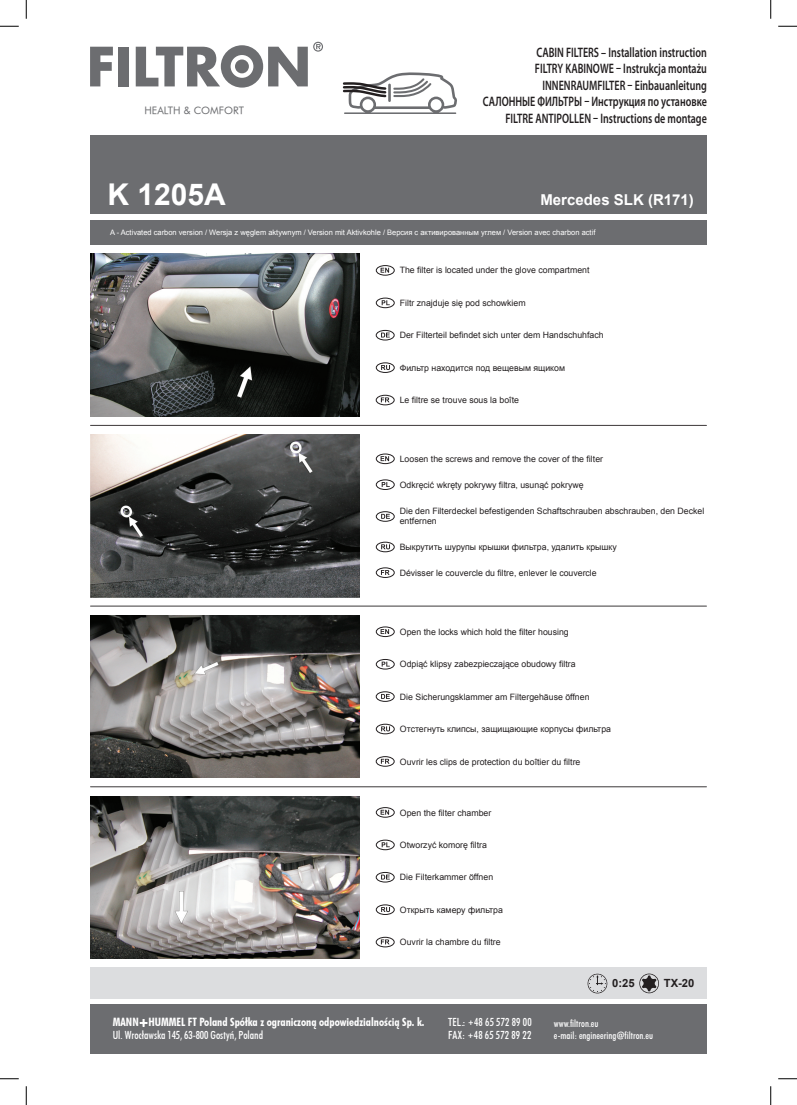
<style>
.page{position:relative;width:797px;height:1105px;background:#fff}
.page>*{position:absolute;margin:0;border:0;box-sizing:border-box;transform-origin:0 0}
.t1{font:700 30px "Arial";color:#fff}
.t2{font:700 15px "Arial";color:#fff}
.t3{font:600 13.75px/16.5px "Myriad Pro";color:#231f20;text-align:right;scale:.73 1}
.t4{font:11.5px "Futura Bd Cn AT";color:#fff}
.t5{font:11.25px/12.5px "Futura Md Cn AT";letter-spacing:.005em;color:#fff}
.t6{font:700 11.25px "Arial";color:#231f20}
.t7{font:10.38px "Futura Bk AT";color:#6c6d70}
.t8{font:10px/12.5px "Futura Md Cn AT";color:#fff}
.t9{font:8.75px/10.9px "Arial";color:#231f20}
.t10{font:7.5px "Arial";color:#fff}
.s1{font-family:"Futura Black AT";font-size:7.5px}
.s2{font-family:"Futura X Blk Cn AT";font-size:8.75px}
</style>
<div class="page">
<div style="left:90px;top:967px;width:617px;height:32px;background:#dcdddf"></div>
<div style="left:90px;top:1004px;width:617px;height:50px;background:#6c6d70"></div>
<svg style="left:140px;top:1019px;width:8px;height:8px"></svg>
<svg style="left:90px;top:47px;width:23px;height:39px"></svg>
<div style="left:119px;top:47px;width:10px;height:39px;background:#6c6d70"></div>
<svg style="left:136px;top:42px;width:187px;height:46px"></svg>
<div style="left:90px;top:135px;width:617px;height:79px;background:#6c6d70"></div>
<div style="left:90px;top:220px;width:617px;height:25px;background:#6c6d70"></div>
<svg style="left:343px;top:72px;width:114px;height:42px"></svg>
<hr style="left:90px;top:425px;width:617px;height:1px;background:#231f20">
<hr style="left:90px;top:606px;width:617px;height:1px;background:#231f20">
<hr style="left:90px;top:786px;width:617px;height:1px;background:#231f20">
<svg style="left:587px;top:974px;width:20px;height:19px"></svg>
<svg style="left:639px;top:973px;width:20px;height:20px"></svg>
<svg style="left:380px;top:268px;width:9px;height:5px"></svg>
<div style="left:376px;top:265px;width:18px;height:11px;border:1px solid #231f20;border-radius:50%"></div>
<svg style="left:381px;top:300px;width:9px;height:5px"></svg>
<div style="left:376px;top:298px;width:18px;height:10px;border:1px solid #231f20;border-radius:50%"></div>
<svg style="left:381px;top:333px;width:9px;height:4px"></svg>
<div style="left:376px;top:330px;width:18px;height:10px;border:1px solid #231f20;border-radius:50%"></div>
<svg style="left:381px;top:365px;width:9px;height:5px"></svg>
<div style="left:376px;top:362px;width:18px;height:11px;border:1px solid #231f20;border-radius:50%"></div>
<svg style="left:381px;top:397px;width:8px;height:5px"></svg>
<div style="left:376px;top:395px;width:18px;height:10px;border:1px solid #231f20;border-radius:50%"></div>
<svg style="left:380px;top:456px;width:9px;height:5px"></svg>
<div style="left:376px;top:454px;width:18px;height:10px;border:1px solid #231f20;border-radius:50%"></div>
<svg style="left:381px;top:482px;width:9px;height:5px"></svg>
<div style="left:376px;top:479px;width:18px;height:11px;border:1px solid #231f20;border-radius:50%"></div>
<svg style="left:381px;top:514px;width:9px;height:5px"></svg>
<div style="left:376px;top:511px;width:18px;height:11px;border:1px solid #231f20;border-radius:50%"></div>
<svg style="left:381px;top:544px;width:9px;height:5px"></svg>
<div style="left:376px;top:542px;width:18px;height:10px;border:1px solid #231f20;border-radius:50%"></div>
<svg style="left:381px;top:570px;width:8px;height:5px"></svg>
<div style="left:376px;top:567px;width:18px;height:11px;border:1px solid #231f20;border-radius:50%"></div>
<svg style="left:380px;top:629px;width:9px;height:5px"></svg>
<div style="left:376px;top:626px;width:18px;height:11px;border:1px solid #231f20;border-radius:50%"></div>
<svg style="left:381px;top:662px;width:9px;height:4px"></svg>
<div style="left:376px;top:659px;width:18px;height:10px;border:1px solid #231f20;border-radius:50%"></div>
<svg style="left:381px;top:694px;width:9px;height:5px"></svg>
<div style="left:376px;top:691px;width:18px;height:11px;border:1px solid #231f20;border-radius:50%"></div>
<svg style="left:381px;top:726px;width:9px;height:5px"></svg>
<div style="left:376px;top:724px;width:18px;height:10px;border:1px solid #231f20;border-radius:50%"></div>
<svg style="left:381px;top:759px;width:8px;height:5px"></svg>
<div style="left:376px;top:756px;width:18px;height:11px;border:1px solid #231f20;border-radius:50%"></div>
<svg style="left:380px;top:810px;width:9px;height:5px"></svg>
<div style="left:376px;top:807px;width:18px;height:11px;border:1px solid #231f20;border-radius:50%"></div>
<svg style="left:381px;top:842px;width:9px;height:5px"></svg>
<div style="left:376px;top:840px;width:18px;height:10px;border:1px solid #231f20;border-radius:50%"></div>
<svg style="left:381px;top:875px;width:9px;height:4px"></svg>
<div style="left:376px;top:872px;width:18px;height:10px;border:1px solid #231f20;border-radius:50%"></div>
<svg style="left:381px;top:907px;width:9px;height:5px"></svg>
<div style="left:376px;top:904px;width:18px;height:11px;border:1px solid #231f20;border-radius:50%"></div>
<svg style="left:381px;top:939px;width:8px;height:5px"></svg>
<div style="left:376px;top:937px;width:18px;height:10px;border:1px solid #231f20;border-radius:50%"></div>
<img style="left:90px;top:254px;width:269px;height:162px">
<img style="left:90px;top:434px;width:269px;height:163px">
<img style="left:90px;top:615px;width:269px;height:163px">
<img style="left:90px;top:796px;width:269px;height:163px">
<svg style="left:0;top:25px;width:19px;height:2px"></svg>
<svg style="left:778px;top:25px;width:19px;height:2px"></svg>
<svg style="left:0;top:1078px;width:19px;height:1px"></svg>
<svg style="left:778px;top:1078px;width:19px;height:1px"></svg>
<svg style="left:25px;top:0;width:2px;height:19px"></svg>
<svg style="left:25px;top:1086px;width:2px;height:19px"></svg>
<svg style="left:770px;top:0;width:1px;height:19px"></svg>
<svg style="left:770px;top:1086px;width:1px;height:19px"></svg>
<p class="t7" style="left:144px;top:104px;width:101px">HEALTH &amp; COMFORT</p>
<h3 class="t3" style="left:483px;top:43px;width:308px">CABIN FILTERS – Installation instruction<br>FILTRY KABINOWE – Instrukcja montażu INNENRAUMFILTER – Einbauanleitung<br>САЛОННЫЕ ФИЛЬТРЫ – Инструкция по установке FILTRE ANTIPOLLEN – Instructions de montage</h3>
<h1 class="t1" style="left:107px;top:174px;width:120px">K 1205A</h1>
<h2 class="t2" style="left:540px;top:189px;width:155px">Mercedes SLK (R171)</h2>
<p class="t10" style="left:110px;top:228px;width:487px">A - Activated carbon version / Wersja z węglem aktywnym / Version mit Aktivkohle / Версия с активированным углем / Version avec charbon actif</p>
<p class="t9" style="left:400px;top:265px;width:191px">The filter is located under the glove compartment</p>
<p class="t9" style="left:400px;top:297px;width:127px">Filtr znajduje się pod schowkiem</p>
<p class="t9" style="left:400px;top:330px;width:205px">Der Filterteil befindet sich unter dem Handschuhfach</p>
<p class="t9" style="left:400px;top:362px;width:167px">Фильтр находится под вещевым ящиком</p>
<p class="t9" style="left:400px;top:395px;width:121px">Le filtre se trouve sous la boîte</p>
<p class="t9" style="left:400px;top:453px;width:205px">Loosen the screws and remove the cover of the filter</p>
<p class="t9" style="left:400px;top:479px;width:185px">Odkręcić wkręty pokrywy filtra, usunąć pokrywę</p>
<p class="t9" style="left:400px;top:505px;width:306px">Die den Filterdeckel befestigenden Schaftschrauben abschrauben, den Deckel entfernen</p>
<p class="t9" style="left:400px;top:542px;width:219px">Выкрутить шурупы крышки фильтра, удалить крышку</p>
<p class="t9" style="left:400px;top:567px;width:198px">Dévisser le couvercle du filtre, enlever le couvercle</p>
<p class="t9" style="left:400px;top:626px;width:170px">Open the locks which hold the filter housing</p>
<p class="t9" style="left:400px;top:659px;width:177px">Odpiąć klipsy zabezpieczające obudowy filtra</p>
<p class="t9" style="left:400px;top:691px;width:191px">Die Sicherungsklammer am Filtergehäuse öffnen</p>
<p class="t9" style="left:400px;top:724px;width:213px">Отстегнуть клипсы, защищающие корпусы фильтра</p>
<p class="t9" style="left:400px;top:756px;width:182px">Ouvrir les clips de protection du boîtier du filtre</p>
<p class="t9" style="left:400px;top:807px;width:93px">Open the filter chamber</p>
<p class="t9" style="left:400px;top:839px;width:89px">Otworzyć komorę filtra</p>
<p class="t9" style="left:400px;top:872px;width:95px">Die Filterkammer öffnen</p>
<p class="t9" style="left:400px;top:904px;width:104px">Открыть камеру фильтра</p>
<p class="t9" style="left:400px;top:937px;width:102px">Ouvrir la chambre du filtre</p>
<p class="t6" style="left:612px;top:976px;width:24px">0:25</p>
<p class="t6" style="left:663px;top:976px;width:32px">TX-20</p>
<h3 class="t4" style="left:113px;top:1016px;width:313px">MANN+HUMMEL FT Poland Spółka z ograniczoną odpowiedzialnością Sp. k.</h3>
<p class="t5" style="left:113px;top:1029px;width:152px">Ul. Wrocławska 145, 63-800 Gostyń, Poland</p>
<p class="t5" style="left:448px;top:1016px;width:85px">TEL.: <span class="s1">+</span>48 65 572 89 00<br>FAX: <span class="s1">+</span>48 65 572 89 22</p>
<p class="t8" style="left:554px;top:1017px;width:101px">www.filtron.eu<br>e-mail: engineering<span class="s2">@</span>filtron.eu</p>
</div>
